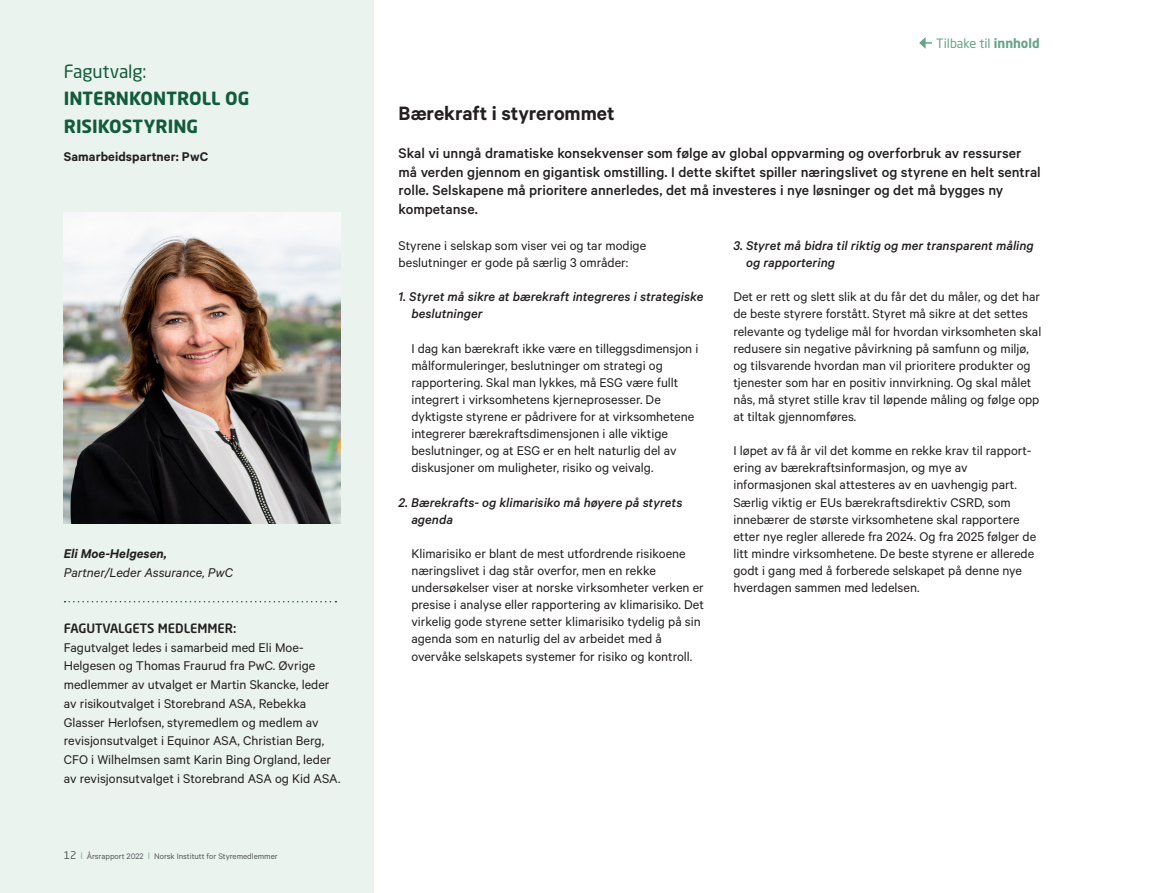
<style>
.page{position:relative;width:1149px;height:893px;background:#fff}
.page>*{position:absolute;margin:0;border:0;box-sizing:border-box;transform-origin:0 0}
.Ingress{font:600 21.75px "Calibre";color:#231f20}
.Heading_15_5_pkt_202{font:700 18px/27.8px "Neo Sans Std";color:#115c3b}
.Ingress-2{font:500 15.75px/18.8px "Calibre";color:#231f20}
.Brødtekst_bruk{font:14.25px/17.1px "Calibre";color:#231f20}
.brødtekst_bruk{font:14.25px/18.8px "Calibre";color:#231f20}
.Brødtekst_bruk-2{font:italic 500 14.25px/17.1px "Calibre";color:#231f20}
.brødtekst_bruk-2{font:italic 14.25px "Calibre";color:#231f20}
.Ingress-3{font:600 14.25px "Calibre";letter-spacing:.005em;color:#231f20}
.brødtekst_bruk-3{font:italic 600 14.25px "Calibre";color:#231f20}
.brødtekst_bruk-4{font:500 12.75px "Neo Sans Std";color:#231f20}
.t1{font:12.75px "Neo Sans Std";color:#68a48a}
.t2{font:9px "Calibre";color:#57585a}
.s1{font-weight:400}
.s2{font-family:"Neo Sans Std";font-size:10.5px}
.s3{font-family:"Neo Sans Std";color:#85b39d}
.s4{font-weight:700}
</style>
<div class="page">
<div style="left:0;top:0;width:373px;height:893px;background:#ebf3ef"></div>
<img style="left:64px;top:213px;width:276px;height:310px">
<svg style="left:65px;top:601px;width:271px;height:1px"></svg>
<svg style="left:919px;top:37px;width:12px;height:12px"></svg>
<p class="Heading_15_5_pkt_202" style="left:64px;top:57px;width:187px"><span class="s1">Fagutvalg:<br></span>INTERNKONTROLL OG<br>RISIKOSTYRING</p>
<p class="Ingress-3" style="left:64px;top:148px;width:146px">Samarbeidspartner: PwC</p>
<p class="brødtekst_bruk-3" style="left:64px;top:545px;width:104px">Eli Moe-Helgesen,</p>
<p class="brødtekst_bruk-2" style="left:64px;top:564px;width:171px">Partner/Leder Assurance, PwC</p>
<p class="brødtekst_bruk-4" style="left:64px;top:620px;width:174px">FAGUTVALGETS MEDLEMMER:</p>
<p class="brødtekst_bruk" style="left:64px;top:637px;width:278px">Fagutvalget ledes i samarbeid med Eli Moe-Helgesen og Thomas Fraurud fra PwC. Øvrige medlemmer av utvalget er Martin Skancke, leder av risikoutvalget i Storebrand ASA, Rebekka Glasser Herlofsen, styremedlem og medlem av revisjonsutvalget i Equinor ASA, Christian Berg, CFO i Wilhelmsen samt Karin Bing Orgland, leder av revisjonsutvalget i Storebrand ASA og Kid ASA.</p>
<p class="t2" style="left:64px;top:850px;width:215px"><span class="s2">12</span> <span class="s3">I</span> Årsrapport 2022 <span class="s3">I</span> Norsk Institutt for Styremedlemmer</p>
<p class="t1" style="left:935px;top:36px;width:105px">Tilbake til <span class="s4">innhold</span></p>
<p class="Ingress" style="left:398px;top:101px;width:217px">Bærekraft i styrerommet</p>
<p class="Ingress-2" style="left:398px;top:143px;width:643px">Skal vi unngå dramatiske konsekvenser som følge av global oppvarming og overforbruk av ressurser må verden gjennom en gigantisk omstilling. I dette skiftet spiller næringslivet og styrene en helt sentral rolle. Selskapene må prioritere annerledes, det må investeres i nye løsninger og det må bygges ny kompetanse.</p>
<p class="Brødtekst_bruk" style="left:398px;top:237px;width:249px">Styrene i selskap som viser vei og tar modige beslutninger er gode på særlig 3 områder:</p>
<p class="Brødtekst_bruk-2" style="left:411px;top:288px;width:293px;text-indent:-13px">1. Styret må sikre at bærekraft integreres i strategiske beslutninger</p>
<p class="Brødtekst_bruk" style="left:411px;top:339px;width:288px">I dag kan bærekraft ikke være en tilleggsdimensjon i målformuleringer, beslutninger om strategi og rapportering. Skal man lykkes, må ESG være fullt integrert i virksomhetens kjerneprosesser. De dyktigste styrene er pådrivere for at virksomhetene integrerer bærekraftsdimensjonen i alle viktige beslutninger, og at ESG er en helt naturlig del av diskusjoner om muligheter, risiko og veivalg.</p>
<p class="Brødtekst_bruk-2" style="left:411px;top:493px;width:272px;text-indent:-13px">2. Bærekrafts- og klimarisiko må høyere på styrets agenda</p>
<p class="Brødtekst_bruk" style="left:411px;top:544px;width:294px">Klimarisiko er blant de mest utfordrende risikoene næringslivet i dag står overfor, men en rekke undersøkelser viser at norske virksomheter verken er presise i analyse eller rapportering av klimarisiko. Det virkelig gode styrene setter klimarisiko tydelig på sin agenda som en naturlig del av arbeidet med å overvåke selskapets systemer for risiko og kontroll.</p>
<p class="Brødtekst_bruk-2" style="left:746px;top:237px;width:289px;text-indent:-13px">3. Styret må bidra til riktig og mer transparent måling og rapportering</p>
<p class="Brødtekst_bruk" style="left:733px;top:288px;width:309px">Det er rett og slett slik at du får det du måler, og det har de beste styrere forstått. Styret må sikre at det settes relevante og tydelige mål for hvordan virksomheten skal redusere sin negative påvirkning på samfunn og miljø, og tilsvarende hvordan man vil prioritere produkter og tjenester som har en positiv innvirkning. Og skal målet nås, må styret stille krav til løpende måling og følge opp at tiltak gjennomføres.</p>
<p class="Brødtekst_bruk" style="left:733px;top:442px;width:304px">I løpet av få år vil det komme en rekke krav til rapport&shy;ering av bærekraftsinformasjon, og mye av informasjonen skal attesteres av en uavhengig part.<br>Særlig viktig er EUs bærekraftsdirektiv CSRD, som innebærer de største virksomhetene skal rapportere etter nye regler allerede fra 2024. Og fra 2025 følger de litt mindre virksomhetene. De beste styrene er allerede godt i gang med å forberede selskapet på denne nye hverdagen sammen med ledelsen.</p>
</div>
